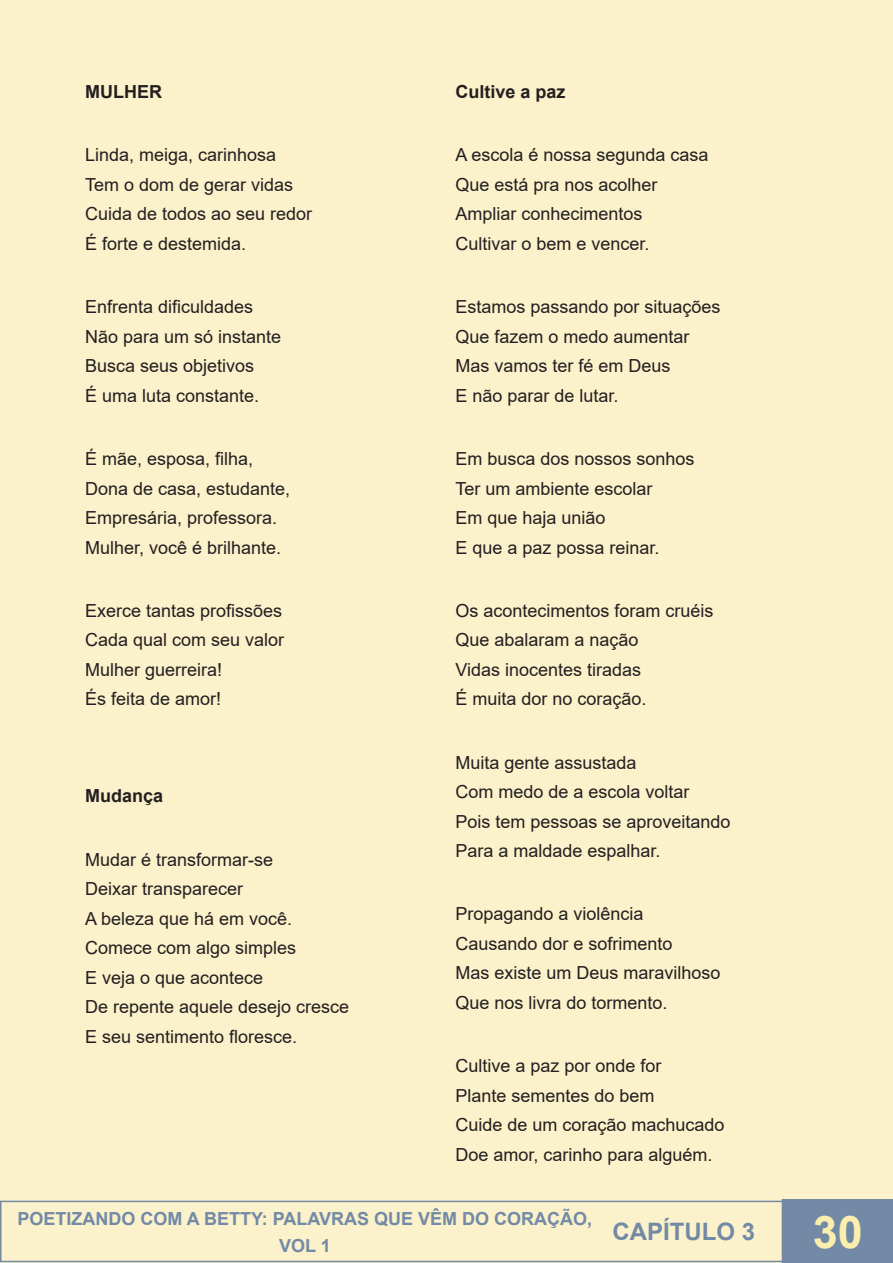
<style>
.page{position:relative;width:893px;height:1263px;background:#fbf1ca}
.page>*{position:absolute;margin:0;border:0;box-sizing:border-box;transform-origin:0 0}
.t1{font:700 45px "Arial";color:#fcefae}
.t2{font:700 24px "Arial";color:#728aa6}
.t3{font:18px "Arial";color:#231f20}
.t4{font:700 18px/27px "Arial";color:#728aa6;text-align:center}
.t5{font:700 18px "Arial";color:#231f20}
</style>
<div class="page">
<div style="left:0;top:1201px;width:784px;height:61px;border:2px solid #728aa6"></div>
<div style="left:782px;top:1200px;width:111px;height:63px;background:#728aa6"></div>
<div style="left:782px;top:1199px;width:111px;height:64px;border:2px solid #728aa6"></div>
<p class="t5" style="left:85px;top:79px;width:78px">MULHER</p>
<p class="t3" style="left:85px;top:143px;width:193px">Linda, meiga, carinhosa</p>
<p class="t3" style="left:85px;top:172px;width:210px">Tem o dom de gerar vidas</p>
<p class="t3" style="left:85px;top:202px;width:229px">Cuida de todos ao seu redor</p>
<p class="t3" style="left:85px;top:231px;width:163px">É forte e destemida.</p>
<p class="t3" style="left:85px;top:294px;width:170px">Enfrenta dificuldades</p>
<p class="t3" style="left:85px;top:324px;width:198px">Não para um só instante</p>
<p class="t3" style="left:85px;top:353px;width:171px">Busca seus objetivos</p>
<p class="t3" style="left:85px;top:383px;width:176px">É uma luta constante.</p>
<p class="t3" style="left:85px;top:446px;width:170px">É mãe, esposa, filha,</p>
<p class="t3" style="left:85px;top:476px;width:207px">Dona de casa, estudante,</p>
<p class="t3" style="left:85px;top:505px;width:194px">Empresária, professora.</p>
<p class="t3" style="left:85px;top:535px;width:198px">Mulher, você é brilhante.</p>
<p class="t3" style="left:85px;top:598px;width:199px">Exerce tantas profissões</p>
<p class="t3" style="left:85px;top:628px;width:201px">Cada qual com seu valor</p>
<p class="t3" style="left:85px;top:657px;width:139px">Mulher guerreira!</p>
<p class="t3" style="left:85px;top:687px;width:138px">És feita de amor!</p>
<p class="t5" style="left:85px;top:783px;width:80px">Mudança</p>
<p class="t3" style="left:85px;top:847px;width:190px">Mudar é transformar-se</p>
<p class="t3" style="left:85px;top:876px;width:160px">Deixar transparecer</p>
<p class="t3" style="left:85px;top:906px;width:209px">A beleza que há em você.</p>
<p class="t3" style="left:85px;top:935px;width:213px">Comece com algo simples</p>
<p class="t3" style="left:85px;top:965px;width:180px">E veja o que acontece</p>
<p class="t3" style="left:85px;top:994px;width:266px">De repente aquele desejo cresce</p>
<p class="t3" style="left:85px;top:1024px;width:214px">E seu sentimento floresce.</p>
<p class="t5" style="left:455px;top:79px;width:112px">Cultive a paz</p>
<p class="t3" style="left:455px;top:143px;width:255px">A escola é nossa segunda casa</p>
<p class="t3" style="left:455px;top:172px;width:204px">Que está pra nos acolher</p>
<p class="t3" style="left:455px;top:202px;width:189px">Ampliar conhecimentos</p>
<p class="t3" style="left:455px;top:231px;width:196px">Cultivar o bem e vencer.</p>
<p class="t3" style="left:455px;top:294px;width:267px">Estamos passando por situações</p>
<p class="t3" style="left:455px;top:324px;width:236px">Que fazem o medo aumentar</p>
<p class="t3" style="left:455px;top:353px;width:217px">Mas vamos ter fé em Deus</p>
<p class="t3" style="left:455px;top:383px;width:165px">E não parar de lutar.</p>
<p class="t3" style="left:455px;top:446px;width:241px">Em busca dos nossos sonhos</p>
<p class="t3" style="left:455px;top:476px;width:199px">Ter um ambiente escolar</p>
<p class="t3" style="left:455px;top:505px;width:152px">Em que haja união</p>
<p class="t3" style="left:455px;top:535px;width:206px">E que a paz possa reinar.</p>
<p class="t3" style="left:455px;top:598px;width:260px">Os acontecimentos foram cruéis</p>
<p class="t3" style="left:455px;top:628px;width:185px">Que abalaram a nação</p>
<p class="t3" style="left:455px;top:657px;width:187px">Vidas inocentes tiradas</p>
<p class="t3" style="left:455px;top:687px;width:193px">É muita dor no coração.</p>
<p class="t3" style="left:455px;top:750px;width:183px">Muita gente assustada</p>
<p class="t3" style="left:455px;top:779px;width:236px">Com medo de a escola voltar</p>
<p class="t3" style="left:455px;top:809px;width:277px">Pois tem pessoas se aproveitando</p>
<p class="t3" style="left:455px;top:838px;width:207px">Para a maldade espalhar.</p>
<p class="t3" style="left:455px;top:902px;width:190px">Propagando a violência</p>
<p class="t3" style="left:455px;top:931px;width:219px">Causando dor e sofrimento</p>
<p class="t3" style="left:455px;top:961px;width:267px">Mas existe um Deus maravilhoso</p>
<p class="t3" style="left:455px;top:990px;width:214px">Que nos livra do tormento.</p>
<p class="t3" style="left:455px;top:1053px;width:208px">Cultive a paz por onde for</p>
<p class="t3" style="left:455px;top:1083px;width:201px">Plante sementes do bem</p>
<p class="t3" style="left:455px;top:1112px;width:271px">Cuide de um coração machucado</p>
<p class="t3" style="left:455px;top:1142px;width:259px">Doe amor, carinho para alguém.</p>
<p class="t4" style="left:18px;top:1205px;width:576px">POETIZANDO COM A BETTY: PALAVRAS QUE VÊM DO CORAÇÃO,<br>VOL 1</p>
<h2 class="t2" style="left:612px;top:1215px;width:144px">CAPÍTULO 3</h2>
<h1 class="t1" style="left:813px;top:1200px;width:52px">30</h1>
</div>
